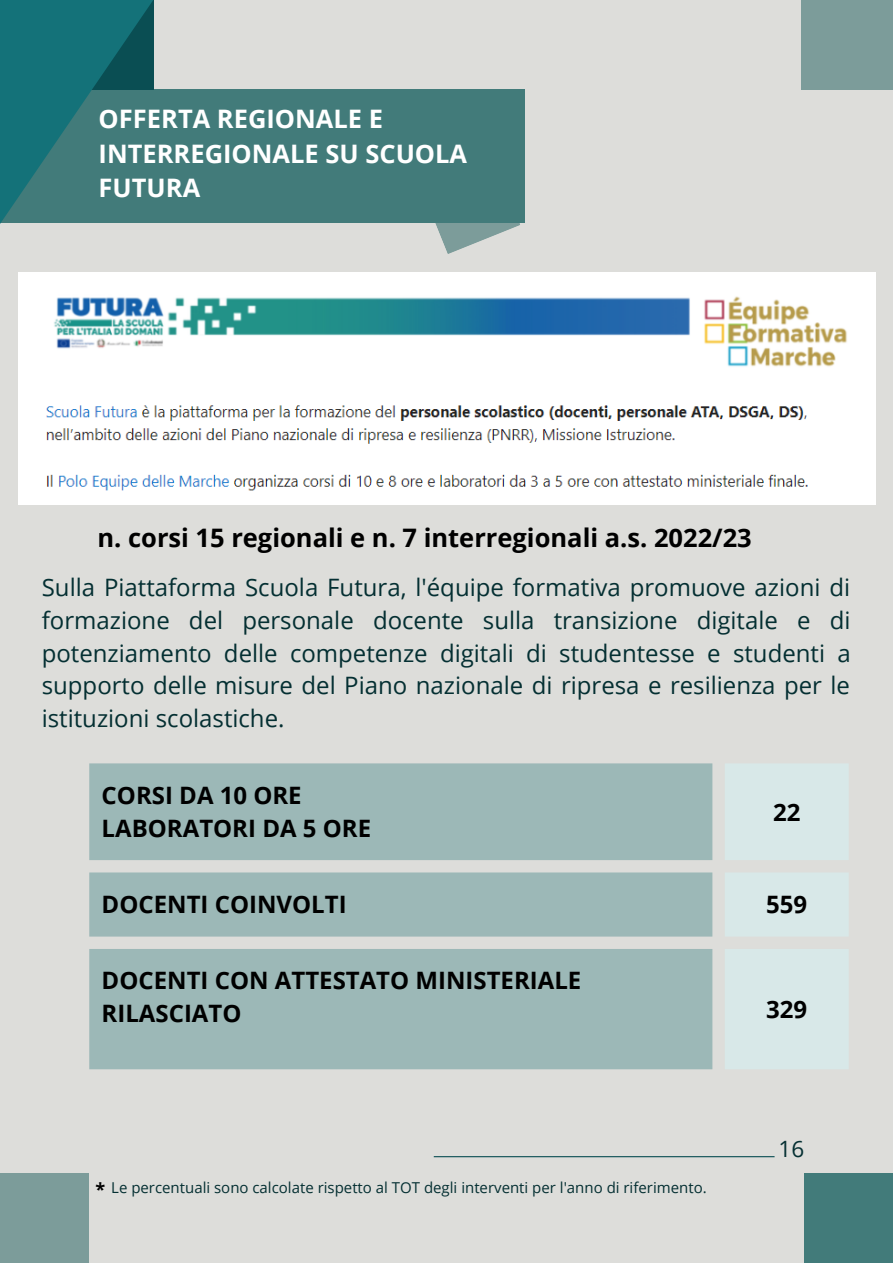
<style>
.page{position:relative;width:893px;height:1264px;background:#fff}
.page>*{position:absolute;margin:0;border:0;box-sizing:border-box;transform-origin:0 0}
.t1{font:700 25.5px "Open Sans";color:#000}
.t2{font:700 25.5px/34.8px "Open Sans";color:#fff}
.t3{font:24px/32.5px "Open Sans";color:#042f32;text-align:justify}
.t4{font:700 24px/32.5px "Open Sans";color:#000}
.t5{font:22.5px "Open Sans";color:#042f32}
.t6{font:700 18px "Open Sans";color:#000}
.t7{font:15px "Open Sans";color:#042f32}
</style>
<div class="page">
<div style="left:0;top:0;width:892px;height:1262px;background:#ddddda"></div>
<svg style="left:435px;top:223px;width:85px;height:31px"></svg>
<div style="left:0;top:89px;width:524px;height:134px;background:#427b7a"></div>
<div style="left:801px;top:0;width:91px;height:90px;background:#7c9c9a"></div>
<svg style="left:0;top:0;width:154px;height:224px;fill:#147279"></svg>
<div style="left:0;top:1173px;width:89px;height:89px;background:#7c9c9a"></div>
<div style="left:804px;top:1173px;width:88px;height:89px;background:#427b7a"></div>
<hr style="left:434px;top:1156px;width:340px;height:1px;background:#0a4e53">
<img style="left:18px;top:272px;width:857px;height:232px">
<svg style="left:89px;top:763px;width:623px;height:306px;background:#a1bbb9"></svg>
<svg style="left:725px;top:764px;width:123px;height:305px"></svg>
<p class="t2" style="left:99px;top:100px;width:370px">OFFERTA REGIONALE E<br>INTERREGIONALE SU SCUOLA<br>FUTURA</p>
<p class="t1" style="left:97px;top:520px;width:655px">n. corsi 15 regionali e n. 7 interregionali a.s. 2022/23</p>
<p class="t3" style="left:42px;top:570px;width:810px">Sulla Piattaforma Scuola Futura, l'équipe formativa promuove azioni di formazione del personale docente sulla transizione digitale e di potenziamento delle competenze digitali di studentesse e studenti a supporto delle misure del Piano nazionale di ripresa e resilienza per le istituzioni scolastiche.</p>
<p class="t4" style="left:102px;top:778px;width:201px">CORSI DA 10 ORE</p>
<p class="t4" style="left:102px;top:811px;width:271px">LABORATORI DA 5 ORE</p>
<p class="t4" style="left:773px;top:795px;width:29px">22</p>
<p class="t4" style="left:102px;top:887px;width:246px">DOCENTI COINVOLTI</p>
<p class="t4" style="left:766px;top:887px;width:43px">559</p>
<p class="t4" style="left:102px;top:963px;width:481px">DOCENTI CON ATTESTATO MINISTERIALE<br>RILASCIATO</p>
<p class="t6" style="left:96px;top:1176px;width:11px">*</p>
<p class="t7" style="left:111px;top:1176px;width:597px">Le percentuali sono calcolate rispetto al TOT degli interventi per l'anno di riferimento.</p>
<p class="t4" style="left:766px;top:991px;width:43px">329</p>
<p class="t5" style="left:778px;top:1132px;width:27px">16</p>
</div>
